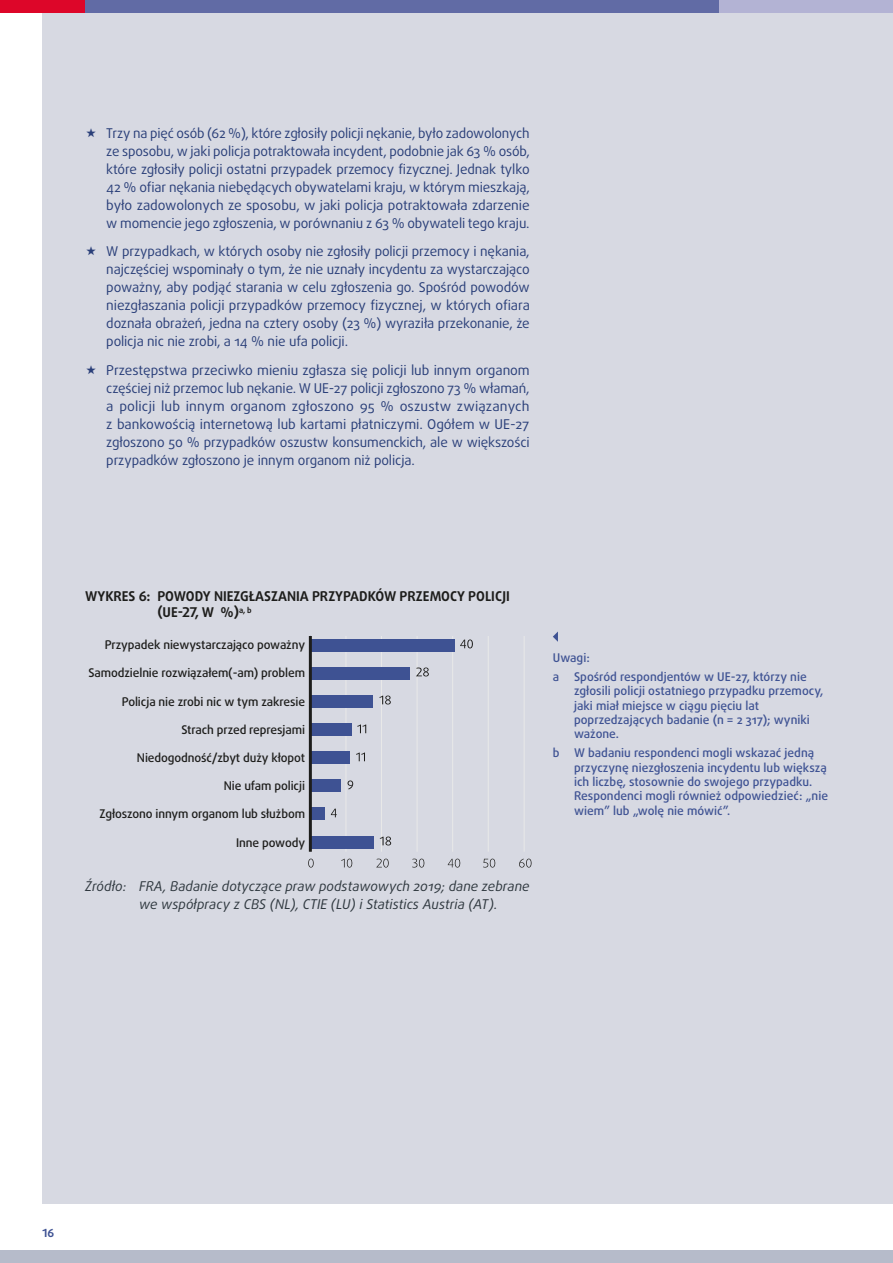
<style>
.page{position:relative;width:893px;height:1263px;background:#fff}
.page>*{position:absolute;margin:0;border:0;box-sizing:border-box;transform-origin:0 0}
.t1{font:13.5px/18px "Daxline Pro";letter-spacing:-.01em;color:#2a3f79;text-align:justify}
.figure_source_break{font:italic 13.5px/18px "Daxline Pro";color:#2f383f}
.figure_title{font:700 13.5px/16.5px "Daxline Pro";color:#1d1d1b}
.fig_note_hang{font:500 12px/14.4px "Daxline Pro";color:#3e5293}
.fig1_1{font:500 12px "Daxline Pro";letter-spacing:-.01em;color:#1d1d1b}
.figure_note_start{font:500 12px "Daxline Pro";color:#3e5293}
.t2{font:700 11.25px "Daxline Pro";color:#3e5293}
</style>
<div class="page">
<div style="left:43px;top:0;width:850px;height:1204px;background:#d7d9e2"></div>
<svg style="left:553px;top:631px;width:5px;height:11px"></svg>
<hr style="left:488px;top:636px;width:1px;height:216px;background:#e9e9e9">
<hr style="left:452px;top:636px;width:1px;height:216px;background:#e9e9e9">
<hr style="left:417px;top:636px;width:1px;height:216px;background:#e9e9e9">
<hr style="left:381px;top:636px;width:1px;height:216px;background:#e9e9e9">
<hr style="left:346px;top:636px;width:1px;height:216px;background:#e9e9e9">
<div style="left:311px;top:836px;width:63px;height:13px;background:#3e5293"></div>
<div style="left:311px;top:808px;width:14px;height:12px;background:#3e5293"></div>
<div style="left:311px;top:779px;width:29px;height:13px;background:#3e5293"></div>
<div style="left:311px;top:751px;width:38px;height:13px;background:#3e5293"></div>
<div style="left:311px;top:723px;width:40px;height:13px;background:#3e5293"></div>
<div style="left:311px;top:695px;width:62px;height:13px;background:#3e5293"></div>
<div style="left:311px;top:667px;width:99px;height:13px;background:#3e5293"></div>
<div style="left:311px;top:639px;width:143px;height:13px;background:#3e5293"></div>
<hr style="left:309px;top:636px;width:3px;height:216px;background:#1d1d1b">
<svg style="left:460px;top:639px;width:13px;height:9px"></svg>
<svg style="left:416px;top:667px;width:13px;height:9px"></svg>
<svg style="left:379px;top:695px;width:12px;height:9px"></svg>
<svg style="left:357px;top:724px;width:9px;height:9px"></svg>
<svg style="left:356px;top:752px;width:9px;height:9px"></svg>
<svg style="left:348px;top:780px;width:5px;height:9px"></svg>
<svg style="left:331px;top:809px;width:6px;height:8px"></svg>
<svg style="left:380px;top:836px;width:11px;height:9px"></svg>
<svg style="left:308px;top:859px;width:6px;height:8px"></svg>
<svg style="left:341px;top:859px;width:11px;height:8px"></svg>
<svg style="left:376px;top:859px;width:13px;height:8px"></svg>
<svg style="left:412px;top:859px;width:12px;height:8px"></svg>
<svg style="left:448px;top:859px;width:12px;height:8px"></svg>
<svg style="left:483px;top:859px;width:12px;height:8px"></svg>
<hr style="left:524px;top:636px;width:1px;height:216px;background:#e9e9e9">
<svg style="left:519px;top:859px;width:12px;height:8px"></svg>
<div style="left:0;top:1250px;width:893px;height:13px;background:#b6bbca"></div>
<div style="left:393px;top:0;width:500px;height:13px;background:#b3b3d4"></div>
<div style="left:85px;top:0;width:634px;height:13px;background:#616ba5"></div>
<div style="left:0;top:0;width:85px;height:13px;background:#dd0629"></div>
<p class="t1" style="left:106px;top:124px;width:425px">Trzy na pięć osób (62 %), które zgłosiły policji nękanie, było zadowolonych ze sposobu, w jaki policja potraktowała incydent, podobnie jak 63 % osób, które zgłosiły policji ostatni przypadek przemocy fizycznej. Jednak tylko 42 % ofiar nękania niebędących obywatelami kraju, w którym mieszkają, było zadowolonych ze sposobu, w jaki policja potraktowała zdarzenie w momencie jego zgłoszenia, w porównaniu z 63 % obywateli tego kraju.</p>
<p class="t1" style="left:106px;top:243px;width:425px">W przypadkach, w których osoby nie zgłosiły policji przemocy i nękania, najczęściej wspominały o tym, że nie uznały incydentu za wystarczająco poważny, aby podjąć starania w celu zgłoszenia go. Spośród powodów niezgłaszania policji przypadków przemocy fizycznej, w których ofiara doznała obrażeń, jedna na cztery osoby (23 %) wyraziła przekonanie, że policja nic nie zrobi, a 14 % nie ufa policji.</p>
<p class="t1" style="left:106px;top:361px;width:425px">Przestępstwa przeciwko mieniu zgłasza się policji lub innym organom częściej niż przemoc lub nękanie. W UE-27 policji zgłoszono 73 % włamań, a policji lub innym organom zgłoszono 95 % oszustw związanych z bankowością internetową lub kartami płatniczymi. Ogółem w UE-27 zgłoszono 50 % przypadków oszustw konsumenckich, ale w większości przypadków zgłoszono je innym organom niż policja.</p>
<p class="figure_title" style="left:157px;top:588px;width:354px;text-indent:-72px">WYKRES 6: POWODY NIEZGŁASZANIA PRZYPADKÓW PRZEMOCY POLICJI (UE-27, W %)<sup>a,</sup> <sup>b</sup></p>
<p class="fig1_1" style="left:105px;top:637px;width:202px">Przypadek niewystarczająco poważny</p>
<p class="fig1_1" style="left:88px;top:665px;width:218px">Samodzielnie rozwiązałem(-am) problem</p>
<p class="fig1_1" style="left:122px;top:693px;width:185px">Policja nie zrobi nic w tym zakresie</p>
<p class="fig1_1" style="left:181px;top:721px;width:125px">Strach przed represjami</p>
<p class="fig1_1" style="left:137px;top:750px;width:170px">Niedogodność/zbyt duży kłopot</p>
<p class="fig1_1" style="left:224px;top:778px;width:83px">Nie ufam policji</p>
<p class="fig1_1" style="left:100px;top:806px;width:207px">Zgłoszono innym organom lub służbom</p>
<p class="fig1_1" style="left:236px;top:834px;width:70px">Inne powody</p>
<p class="figure_source_break" style="left:139px;top:877px;width:392px;text-indent:-54px">Źródło: FRA, Badanie dotyczące praw podstawowych 2019; dane zebrane we współpracy z CBS (NL), CTIE (LU) i Statistics Austria (AT).</p>
<p class="figure_note_start" style="left:553px;top:650px;width:39px">Uwagi:</p>
<p class="fig_note_hang" style="left:574px;top:669px;width:251px;text-indent:-21px">a Spośród respondjentów w UE-27, którzy nie zgłosili policji ostatniego przypadku przemocy, jaki miał miejsce w ciągu pięciu lat poprzedzających badanie (n = 2 317); wyniki ważone.</p>
<p class="fig_note_hang" style="left:574px;top:746px;width:255px;text-indent:-21px">b W badaniu respondenci mogli wskazać jedną przyczynę niezgłoszenia incydentu lub większą ich liczbę, stosownie do swojego przypadku.<br>Respondenci mogli również odpowiedzieć: „nie wiem” lub „wolę nie mówić”.</p>
<p class="t2" style="left:43px;top:1225px;width:13px">16</p>
</div>
